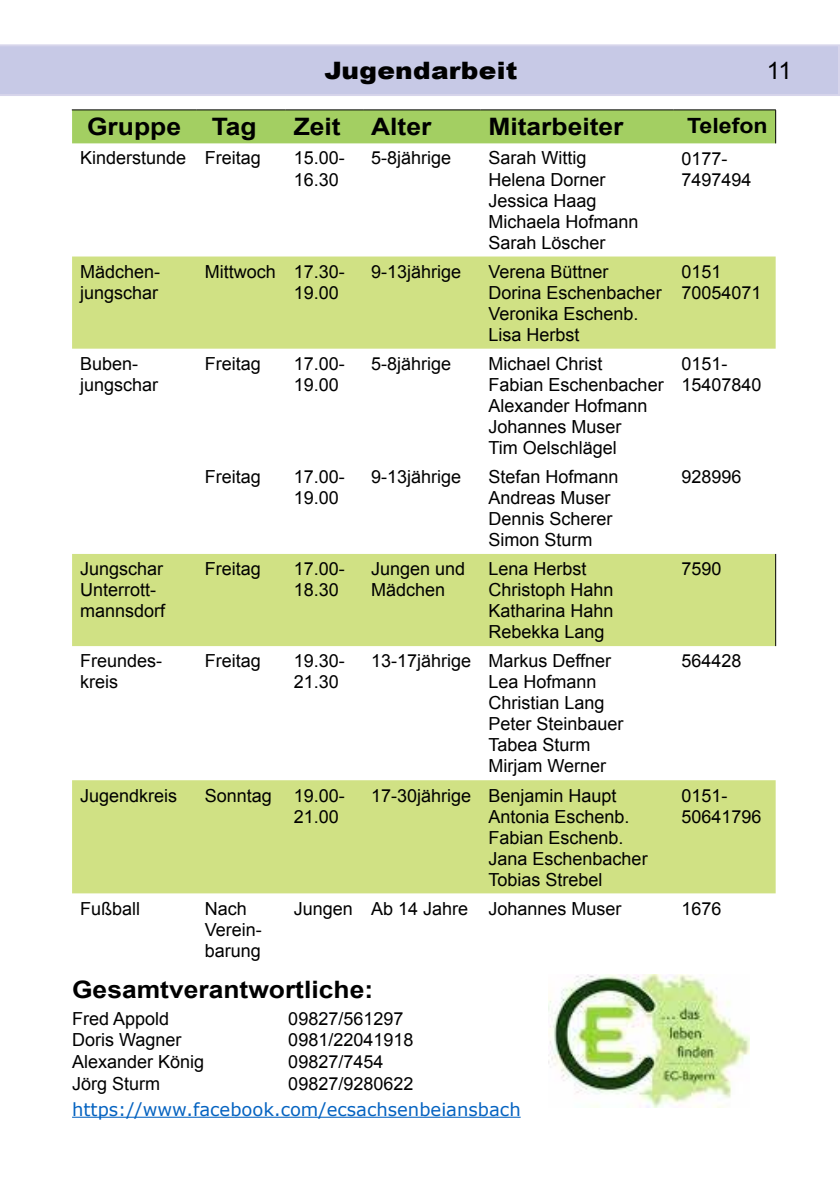
<style>
.page{position:relative;width:840px;height:1191px;background:#fff}
.page>*{position:absolute;margin:0;border:0;box-sizing:border-box;transform-origin:0 0}
.t1{font:700 24px "Arial";color:#000;scale:1.1 1}
.t2{font:900 24px "Arial";letter-spacing:.01em;color:#000;scale:1.1 1}
.t3{font:24px "Arial";color:#000}
.t4{font:700 21px "Arial";color:#000;scale:1.1 1}
.t5{font:18px/21px "Arial";color:#000}
.t6{font:18px "Verdana";color:#0563c1}
</style>
<div class="page">
<svg style="left:0;top:44px;width:839px;height:52px;background:#c8cae6"></svg>
<hr style="left:72px;top:1116px;width:448px;height:1px;background:#0563c1">
<div style="left:72px;top:111px;width:702px;height:32px;background:#a3cf62"></div>
<div style="left:72px;top:256px;width:703px;height:93px;background:#d0e184"></div>
<div style="left:72px;top:554px;width:702px;height:92px;background:#d0e184"></div>
<div style="left:72px;top:780px;width:703px;height:113px;background:#d0e184"></div>
<hr style="left:72px;top:110px;width:125px;height:1px;background:#000">
<hr style="left:197px;top:110px;width:88px;height:1px;background:#000">
<hr style="left:285px;top:110px;width:78px;height:1px;background:#000">
<hr style="left:363px;top:110px;width:117px;height:1px;background:#000">
<hr style="left:480px;top:110px;width:193px;height:1px;background:#000">
<hr style="left:673px;top:110px;width:102px;height:1px;background:#000">
<hr style="left:774px;top:110px;width:1px;height:33px;background:#000">
<hr style="left:774px;top:554px;width:1px;height:92px;background:#000">
<img style="left:548px;top:975px;width:200px;height:132px">
<h1 class="t2" style="left:324px;top:53px;width:177px">Jugendarbeit</h1>
<h1 class="t3" style="left:766px;top:55px;width:26px">11</h1>
<h1 class="t1" style="left:87px;top:111px;width:87px">Gruppe</h1>
<h1 class="t1" style="left:212px;top:111px;width:42px">Tag</h1>
<h1 class="t1" style="left:293px;top:111px;width:44px">Zeit</h1>
<h1 class="t1" style="left:371px;top:111px;width:56px">Alter</h1>
<h1 class="t1" style="left:488px;top:111px;width:124px">Mitarbeiter</h1>
<p class="t4" style="left:686px;top:112px;width:75px">Telefon</p>
<p class="t5" style="left:80px;top:148px;width:182px">Kinderstunde Freitag</p>
<p class="t5" style="left:293px;top:148px;width:53px">15.00-<br>16.30</p>
<p class="t5" style="left:371px;top:148px;width:82px">5-8jährige</p>
<p class="t5" style="left:488px;top:148px;width:152px">Sarah Wittig<br>Helena Dorner<br>Jessica Haag<br>Michaela Hofmann<br>Sarah Löscher</p>
<p class="t5" style="left:681px;top:148px;width:72px">0177-<br>7497494</p>
<p class="t5" style="left:80px;top:261px;width:82px">Mädchen&shy;jungschar</p>
<p class="t5" style="left:293px;top:261px;width:53px;text-indent:-89px">Mittwoch 17.30-<br>19.00</p>
<p class="t5" style="left:371px;top:261px;width:92px">9-13jährige</p>
<p class="t5" style="left:488px;top:261px;width:175px">Verena Büttner<br>Dorina Eschenbacher<br>Veronika Eschenb.<br>Lisa Herbst</p>
<p class="t5" style="left:681px;top:261px;width:82px">0151<br>70054071</p>
<p class="t5" style="left:80px;top:353px;width:80px">Buben&shy;jungschar</p>
<p class="t5" style="left:205px;top:353px;width:58px">Freitag</p>
<p class="t5" style="left:293px;top:353px;width:53px">17.00-<br>19.00</p>
<p class="t5" style="left:371px;top:353px;width:82px">5-8jährige</p>
<p class="t5" style="left:488px;top:353px;width:177px">Michael Christ<br>Fabian Eschenbacher<br>Alexander Hofmann<br>Johannes Muser<br>Tim Oelschlägel</p>
<p class="t5" style="left:681px;top:353px;width:82px">0151-<br>15407840</p>
<p class="t5" style="left:205px;top:466px;width:58px">Freitag</p>
<p class="t5" style="left:293px;top:466px;width:53px">17.00-<br>19.00</p>
<p class="t5" style="left:371px;top:466px;width:92px">9-13jährige</p>
<p class="t5" style="left:488px;top:466px;width:132px">Stefan Hofmann<br>Andreas Muser<br>Dennis Scherer<br>Simon Sturm</p>
<p class="t5" style="left:681px;top:466px;width:62px">928996</p>
<p class="t5" style="left:80px;top:558px;width:87px">Jungschar<br>Unterrott&shy;mannsdorf</p>
<p class="t5" style="left:205px;top:558px;width:58px">Freitag</p>
<p class="t5" style="left:293px;top:558px;width:53px">17.00-<br>18.30</p>
<p class="t5" style="left:371px;top:558px;width:96px">Jungen und<br>Mädchen</p>
<p class="t5" style="left:488px;top:558px;width:127px">Lena Herbst<br>Christoph Hahn<br>Katharina Hahn<br>Rebekka Lang</p>
<p class="t5" style="left:681px;top:558px;width:42px">7590</p>
<p class="t5" style="left:80px;top:650px;width:84px">Freundes&shy;kreis</p>
<p class="t5" style="left:205px;top:650px;width:58px">Freitag</p>
<p class="t5" style="left:293px;top:650px;width:53px">19.30-<br>21.30</p>
<p class="t5" style="left:488px;top:650px;width:137px;text-indent:-117px">13-17jährige Markus Deffner<br>Lea Hofmann<br>Christian Lang<br>Peter Steinbauer<br>Tabea Sturm<br>Mirjam Werner</p>
<p class="t5" style="left:681px;top:650px;width:62px">564428</p>
<p class="t5" style="left:80px;top:785px;width:99px">Jugendkreis</p>
<p class="t5" style="left:293px;top:785px;width:53px;text-indent:-89px">Sonntag 19.00-<br>21.00</p>
<p class="t5" style="left:488px;top:785px;width:161px;text-indent:-117px">17-30jährige Benjamin Haupt<br>Antonia Eschenb.<br>Fabian Eschenb.<br>Jana Eschenbacher<br>Tobias Strebel</p>
<p class="t5" style="left:681px;top:785px;width:82px">0151-<br>50641796</p>
<p class="t5" style="left:80px;top:898px;width:62px">Fußball</p>
<p class="t5" style="left:205px;top:898px;width:59px">Nach<br>Verein&shy;barung</p>
<p class="t5" style="left:293px;top:898px;width:329px">Jungen Ab 14 Jahre Johannes Muser</p>
<p class="t5" style="left:681px;top:898px;width:42px">1676</p>
<h1 class="t1" style="left:72px;top:973px;width:275px">Gesamtverantwortliche:</h1>
<p class="t5" style="left:72px;top:1008px;width:99px">Fred Appold</p>
<p class="t5" style="left:288px;top:1008px;width:117px">09827/561297</p>
<p class="t5" style="left:72px;top:1029px;width:111px">Doris Wagner</p>
<p class="t5" style="left:288px;top:1029px;width:127px">0981/22041918</p>
<p class="t5" style="left:72px;top:1051px;width:134px">Alexander König</p>
<p class="t5" style="left:288px;top:1051px;width:97px">09827/7454</p>
<p class="t5" style="left:72px;top:1073px;width:90px">Jörg Sturm</p>
<p class="t5" style="left:288px;top:1073px;width:127px">09827/9280622</p>
<p class="t6" style="left:72px;top:1096px;width:450px">https://www.facebook.com/ecsachsenbeiansbach</p>
</div>
